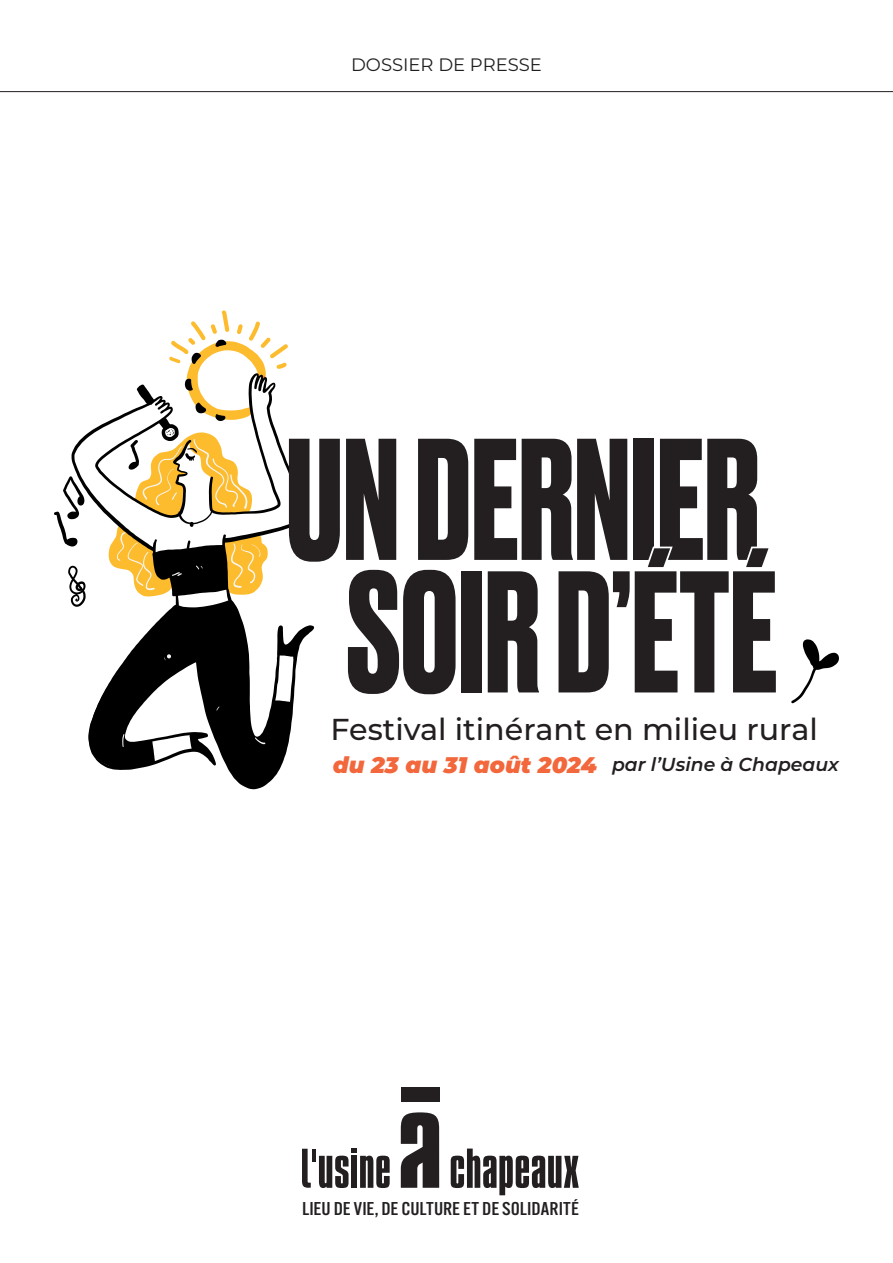
<style>
.page{position:relative;width:893px;height:1263px;background:#fff}
.page>*{position:absolute;margin:0;border:0;box-sizing:border-box;transform-origin:0 0}
.t1{font:700 162.9px "Druk";color:#231f20;scale:.92 1}
.t2{font:500 30.15px "Montserrat";color:#231f20}
.t3{font:italic 900 22.65px "Montserrat";color:#f2673b}
.t4{font:italic 600 18.75px "Montserrat";color:#231f20}
.t5{font:500 18.15px "Alternate Gothic ATF";color:#231f20;scale:1.11 1}
.t6{font:18px "Montserrat";color:#231f20}
.s1{color:#fff}
</style>
<div class="page">
<svg style="left:72px;top:411px;width:242px;height:378px"></svg>
<svg style="left:68px;top:566px;width:18px;height:41px"></svg>
<svg style="left:54px;top:476px;width:30px;height:70px"></svg>
<svg style="left:224px;top:534px;width:44px;height:61px"></svg>
<svg style="left:129px;top:310px;width:159px;height:207px"></svg>
<svg style="left:109px;top:525px;width:73px;height:71px"></svg>
<svg style="left:196px;top:566px;width:7px;height:3px"></svg>
<svg style="left:164px;top:654px;width:7px;height:6px"></svg>
<svg style="left:216px;top:706px;width:3px;height:4px"></svg>
<svg style="left:89px;top:672px;width:42px;height:98px"></svg>
<svg style="left:255px;top:737px;width:10px;height:7px"></svg>
<svg style="left:791px;top:639px;width:48px;height:64px"></svg>
<hr style="left:0;top:91px;width:893px;height:1px;background:#231f20">
<svg style="left:319px;top:1148px;width:71px;height:40px"></svg>
<svg style="left:451px;top:1148px;width:128px;height:47px"></svg>
<svg style="left:302px;top:1149px;width:9px;height:39px"></svg>
<hr style="left:312px;top:1149px;width:4px;height:12px;background:#231f20">
<div style="left:401px;top:1087px;width:38px;height:15px;background:#231f20"></div>
<svg style="left:401px;top:1112px;width:38px;height:76px;background:#4b4748"></svg>
<p class="t6" style="left:351px;top:53px;width:192px">DOSSIER DE PRESSE</p>
<p class="t1" style="left:286px;top:388px;width:516px">UN DERNIER</p>
<p class="t1" style="left:346px;top:521px;width:470px">SOIR D’<span class="s1">É</span>T<span class="s1">É</span></p>
<p class="t2" style="left:331px;top:708px;width:489px">Festival itinérant en milieu rural</p>
<p class="t4" style="left:612px;top:751px;width:228px">par l’Usine à Chapeaux</p>
<p class="t3" style="left:333px;top:748px;width:266px">du 23 au 31 août 2024</p>
<p class="t5" style="left:302px;top:1197px;width:251px">LIEU DE VIE, DE CULTURE ET DE SOLIDARITÉ</p>
</div>
